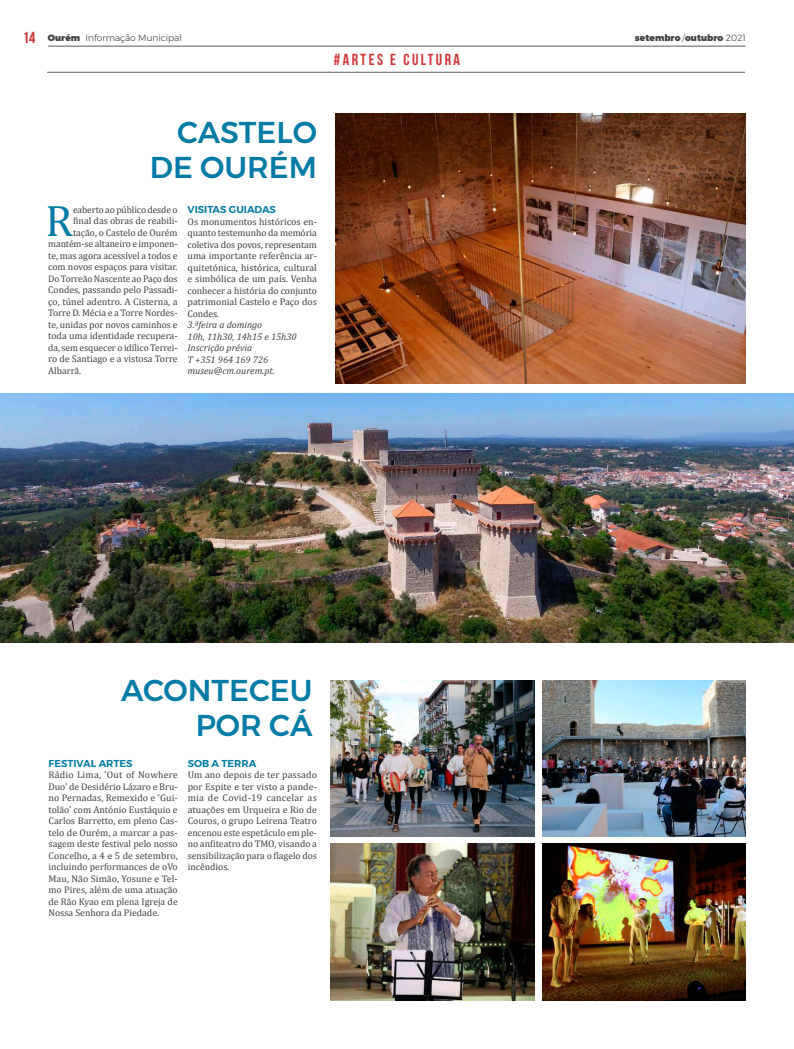
<style>
.page{position:relative;width:794px;height:1049px;background:#fff}
.page>*{position:absolute;margin:0;border:0;box-sizing:border-box;transform-origin:0 0}
.t1{font:44.2px "Cambria";color:#007ba6}
.t2{font:500 30px/35px "Montserrat";color:#007ba6;text-align:right}
.t3{font:16px "Bebas Neue";letter-spacing:.15em;color:#d03639}
.t4{font:600 10px "Montserrat";color:#007ba6}
.t5{font:9.7px/11.5px "Cambria";letter-spacing:-.005em;color:#444141;text-align:justify}
.t6{font:italic 9.7px/11.5px "Cambria";color:#444141}
.t7{font:300 9px "Montserrat";color:#444141}
.t8{font:900 9px "Montserrat";color:#444141}
.s1{font-family:"Bebas Neue";font-weight:400;font-size:16px;color:#d03639}
.s2{font-weight:900}
.s3{font-weight:300}
</style>
<div class="page">
<hr style="left:48px;top:46px;width:698px;height:1px;background:#5c5b5f">
<hr style="left:47px;top:72px;width:698px;height:1px;background:#5c5b5f">
<img style="left:330px;top:844px;width:204px;height:156px">
<img style="left:542px;top:844px;width:204px;height:156px">
<img style="left:330px;top:680px;width:204px;height:157px">
<img style="left:542px;top:680px;width:204px;height:156px">
<img style="left:0;top:393px;width:794px;height:249px">
<img style="left:336px;top:113px;width:410px;height:271px">
<p class="t7" style="left:23px;top:31px;width:161px"><span class="s1">14</span> <span class="s2">Ourém</span> Informação Municipal</p>
<p class="t8" style="left:635px;top:31px;width:112px">setembro <span class="s3">/</span>outubro <span class="s3">2021</span></p>
<h3 class="t3" style="left:334px;top:51px;width:128px">#ARTES E CULTURA</h3>
<h2 class="t2" style="left:150px;top:114px;width:169px">CASTELO<br>DE OURÉM</h2>
<h1 class="t1" style="left:46px;top:194px;width:29px">R</h1>
<p class="t5" style="left:73px;top:204px;width:106px">eaberto ao público desde o</p>
<p class="t5" style="left:73px;top:215px;width:106px">final das obras de reabili-</p>
<p class="t5" style="left:73px;top:227px;width:106px">tação, o Castelo de Ourém</p>
<p class="t5" style="left:48px;top:238px;width:131px">mantém-se altaneiro e imponen-</p>
<p class="t5" style="left:48px;top:250px;width:131px">te, mas agora acessível a todos e</p>
<p class="t5" style="left:48px;top:261px;width:131px">com novos espaços para visitar.</p>
<p class="t5" style="left:48px;top:273px;width:131px">Do Torreão Nascente ao Paço dos</p>
<p class="t5" style="left:48px;top:284px;width:131px">Condes, passando pelo Passadi-</p>
<p class="t5" style="left:48px;top:296px;width:131px">ço, túnel adentro. A Cisterna, a</p>
<p class="t5" style="left:48px;top:307px;width:131px">Torre D. Mécia e a Torre Nordes-</p>
<p class="t5" style="left:48px;top:319px;width:131px">te, unidas por novos caminhos e</p>
<p class="t5" style="left:48px;top:330px;width:131px">toda uma identidade recupera-</p>
<p class="t5" style="left:48px;top:342px;width:131px">da, sem esquecer o idílico Terrei-</p>
<p class="t5" style="left:48px;top:353px;width:131px">ro de Santiago e a vistosa Torre</p>
<p class="t5" style="left:48px;top:365px;width:34px">Albarrã.</p>
<p class="t4" style="left:187px;top:202px;width:90px">VISITAS GUIADAS</p>
<p class="t5" style="left:187px;top:216px;width:131px">Os monumentos históricos en&shy;quanto testemunho da memória coletiva dos povos, representam uma importante referência ar&shy;quitetónica, histórica, cultural e simbólica de um país. Venha conhecer a história do conjunto patrimonial Castelo e Paço dos Condes.</p>
<p class="t6" style="left:187px;top:319px;width:111px">3.ªfeira a domingo<br>10h, 11h30, 14h15 e 15h30<br>Inscrição prévia<br>T +351 964 169 726 museu@cm.ourem.pt.</p>
<h2 class="t2" style="left:121px;top:673px;width:193px">ACONTECEU<br>POR CÁ</h2>
<p class="t4" style="left:48px;top:755px;width:86px">FESTIVAL ARTES</p>
<p class="t5" style="left:48px;top:769px;width:131px">Rádio Lima, ‘Out of Nowhere Duo’ de Desidério Lázaro e Bru&shy;no Pernadas, Remexido e ‘Gui&shy;tolão’ com António Eustáquio e Carlos Barretto, em pleno Cas&shy;telo de Ourém, a marcar a pas&shy;sagem deste festival pelo nosso Concelho, a 4 e 5 de setembro, incluindo performances de oVo Mau, Não Simão, Yosune e Tel&shy;mo Pires, além de uma atuação de Rão Kyao em plena Igreja de Nossa Senhora da Piedade.</p>
<p class="t4" style="left:188px;top:755px;width:70px">SOB A TERRA</p>
<p class="t5" style="left:188px;top:769px;width:131px">Um ano depois de ter passado por Espite e ter visto a pande&shy;mia de Covid-19 cancelar as atuações em Urqueira e Rio de Couros, o grupo Leirena Teatro encenou este espetáculo em ple&shy;no anfiteatro do TMO, visando a sensibilização para o flagelo dos incêndios.</p>
</div>
